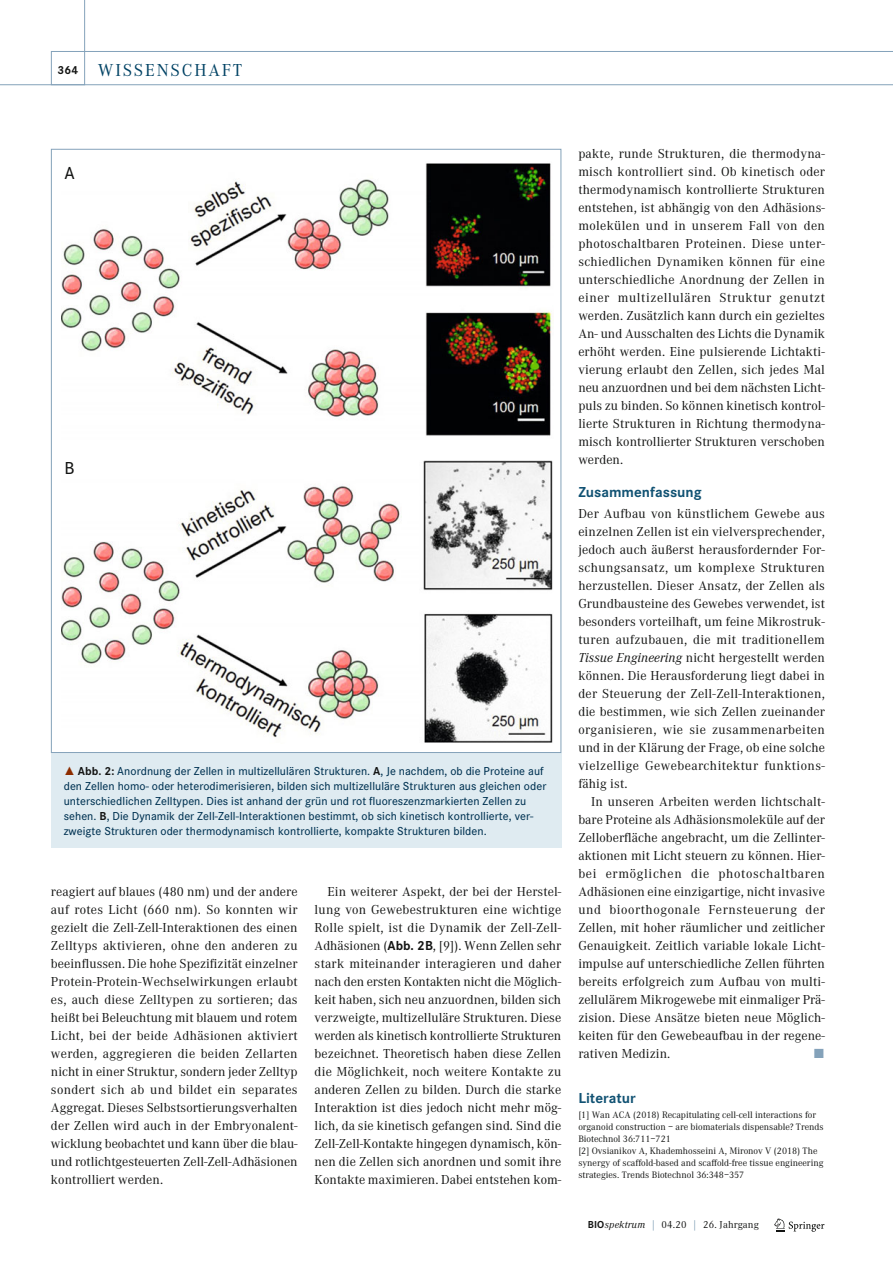
<style>
.page{position:relative;width:893px;height:1263px;background:#fff}
.page>*{position:absolute;margin:0;border:0;box-sizing:border-box;transform-origin:0 0}
.t1{font:18px "Corporate A";letter-spacing:.1em;color:#004264}
.t2{font:500 18px "Corporate S";color:#131413}
.t3{font:700 15px "Corporate S";color:#115273}
.t4{font:13.5px/18px "Corporate A";letter-spacing:.005em;color:#131413;text-align:justify}
.t5{font:13.5px "The Sans Expert";color:#84a2ba}
.t6{font:500 12px/15px "Corporate S";letter-spacing:.005em;color:#003252}
.t7{font:10.5px "Corporate A";letter-spacing:.015em;color:#131413}
.t8{font:9.75px/12px "Corporate A";color:#131413}
.s1{font-family:"Corporate S";font-weight:700;font-size:12px;color:#131413}
.s2{font-family:"The Sans Expert";font-weight:400;color:#8d2d00}
.s3{font-weight:700;color:#131413}
.s4{font-family:"Corporate S";font-weight:700}
.s5{font-style:italic}
.s6{color:#658ba6}
</style>
<div class="page">
<svg style="left:774px;top:1218px;width:50px;height:14px"></svg>
<div style="left:51px;top:753px;width:510px;height:94px;background:#dfebf1"></div>
<img style="left:62px;top:163px;width:492px;height:580px">
<svg style="left:0;top:0;width:85px;height:85px"></svg>
<div style="left:51px;top:51px;width:842px;height:34px;border:1px solid #84a2ba"></div>
<h1 class="t1" style="left:58px;top:63px;width:186px"><span class="s1">364</span> WISSENSCHAFT</h1>
<h1 class="t2" style="left:65px;top:166px;width:12px">A</h1>
<h1 class="t2" style="left:65px;top:461px;width:12px">B</h1>
<p class="t6" style="left:64px;top:764px;width:484px"><span class="s2">˚</span> <span class="s3">Abb. 2:</span> Anordnung der Zellen in multizellulären Strukturen. <span class="s3">A</span>, Je nachdem, ob die Proteine auf den Zellen homo- oder heterodimerisieren, bilden sich multizelluläre Strukturen aus gleichen oder unterschiedlichen Zelltypen. Dies ist anhand der grün und rot fluoreszenzmarkierten Zellen zu sehen. <span class="s3">B</span>, Die Dynamik der Zell-Zell-Interaktionen bestimmt, ob sich kinetisch kontrollierte, ver&shy;zweigte Strukturen oder thermodynamisch kontrollierte, kompakte Strukturen bilden.</p>
<p class="t4" style="left:51px;top:884px;width:248px">reagiert auf blaues (480 nm) und der andere auf rotes Licht (660 nm). So konnten wir gezielt die Zell-Zell-Interaktionen des einen Zelltyps aktivieren, ohne den anderen zu beeinflussen. Die hohe Spezifizität einzelner Protein-Protein-Wechselwirkungen erlaubt es, auch diese Zelltypen zu sortieren; das heißt bei Beleuchtung mit blauem und rotem Licht, bei der beide Adhäsionen aktiviert werden, aggregieren die beiden Zellarten nicht in einer Struktur, sondern jeder Zelltyp sondert sich ab und bildet ein separates Aggregat. Dieses Selbstsortierungsverhalten der Zellen wird auch in der Embryonalent&shy;wicklung beobachtet und kann über die blau&shy;und rotlichtgesteuerten Zell-Zell-Adhäsionen kontrolliert werden.</p>
<p class="t4" style="left:315px;top:884px;width:248px;text-indent:13px">Ein weiterer Aspekt, der bei der Herstel&shy;lung von Gewebestrukturen eine wichtige Rolle spielt, ist die Dynamik der Zell-Zell-Adhäsionen (<span class="s4">Abb. 2B</span>, [9]). Wenn Zellen sehr stark miteinander interagieren und daher nach den ersten Kontakten nicht die Möglich&shy;keit haben, sich neu anzuordnen, bilden sich verzweigte, multizelluläre Strukturen. Diese werden als kinetisch kontrollierte Strukturen bezeichnet. Theoretisch haben diese Zellen die Möglichkeit, noch weitere Kontakte zu anderen Zellen zu bilden. Durch die starke Interaktion ist dies jedoch nicht mehr mög&shy;lich, da sie kinetisch gefangen sind. Sind die Zell-Zell-Kontakte hingegen dynamisch, kön&shy;nen die Zellen sich anordnen und somit ihre Kontakte maximieren. Dabei entstehen kom-</p>
<p class="t4" style="left:578px;top:146px;width:248px">pakte, runde Strukturen, die thermodyna&shy;misch kontrolliert sind. Ob kinetisch oder thermodynamisch kontrollierte Strukturen entstehen, ist abhängig von den Adhäsions&shy;molekülen und in unserem Fall von den photoschaltbaren Proteinen. Diese unter&shy;schiedlichen Dynamiken können für eine unterschiedliche Anordnung der Zellen in einer multizellulären Struktur genutzt werden. Zusätzlich kann durch ein gezieltes An- und Ausschalten des Lichts die Dynamik erhöht werden. Eine pulsierende Lichtakti&shy;vierung erlaubt den Zellen, sich jedes Mal neu anzuordnen und bei dem nächsten Licht&shy;puls zu binden. So können kinetisch kontrol&shy;lierte Strukturen in Richtung thermodyna&shy;misch kontrollierter Strukturen verschoben werden.</p>
<p class="t3" style="left:578px;top:487px;width:125px">Zusammenfassung</p>
<p class="t4" style="left:578px;top:506px;width:248px">Der Aufbau von künstlichem Gewebe aus einzelnen Zellen ist ein vielversprechender, jedoch auch äußerst herausfordernder For&shy;schungsansatz, um komplexe Strukturen herzustellen. Dieser Ansatz, der Zellen als Grundbausteine des Gewebes verwendet, ist besonders vorteilhaft, um feine Mikrostruk&shy;turen aufzubauen, die mit traditionellem <span class="s5">Tissue Engineering</span> nicht hergestellt werden können. Die Herausforderung liegt dabei in der Steuerung der Zell-Zell-Interaktionen, die bestimmen, wie sich Zellen zueinander organisieren, wie sie zusammenarbeiten und in der Klärung der Frage, ob eine solche vielzellige Gewebearchitektur funktions&shy;fähig ist.</p>
<p class="t4" style="left:578px;top:794px;width:248px;text-indent:13px">In unseren Arbeiten werden lichtschalt&shy;bare Proteine als Adhäsionsmoleküle auf der Zelloberfläche angebracht, um die Zellinter&shy;aktionen mit Licht steuern zu können. Hier&shy;bei ermöglichen die photoschaltbaren Ad häsionen eine einzigartige, nicht invasive und bioorthogonale Fernsteuerung der Zellen, mit hoher räumlicher und zeitlicher Genauigkeit. Zeitlich variable lokale Licht&shy;impulse auf unterschiedliche Zellen führten bereits erfolgreich zum Aufbau von multi&shy;zellulärem Mikrogewebe mit einmaliger Prä&shy;zision. Diese Ansätze bieten neue Möglich&shy;keiten für den Gewebeaufbau in der regene&shy;rativen Medizin.</p>
<p class="t5" style="left:813px;top:1046px;width:13px">ó</p>
<p class="t3" style="left:578px;top:1093px;width:59px">Literatur</p>
<p class="t8" style="left:578px;top:1110px;width:247px">[1] Wan ACA (2018) Recapitulating cell-cell interactions for organoid construction – are biomaterials dispensable? Trends Biotechnol 36:711–721<br>[2] Ovsianikov A, Khademhosseini A, Mironov V (2018) The synergy of scaffold-based and scaffold-free tissue engineering strategies. Trends Biotechnol 36:348–357</p>
<p class="t7" style="left:588px;top:1221px;width:173px"><span class="s4">BIO</span><span class="s5">spektrum</span> <span class="s6">|</span> 04.20 <span class="s6">|</span> 26. Jahrgang</p>
</div>
